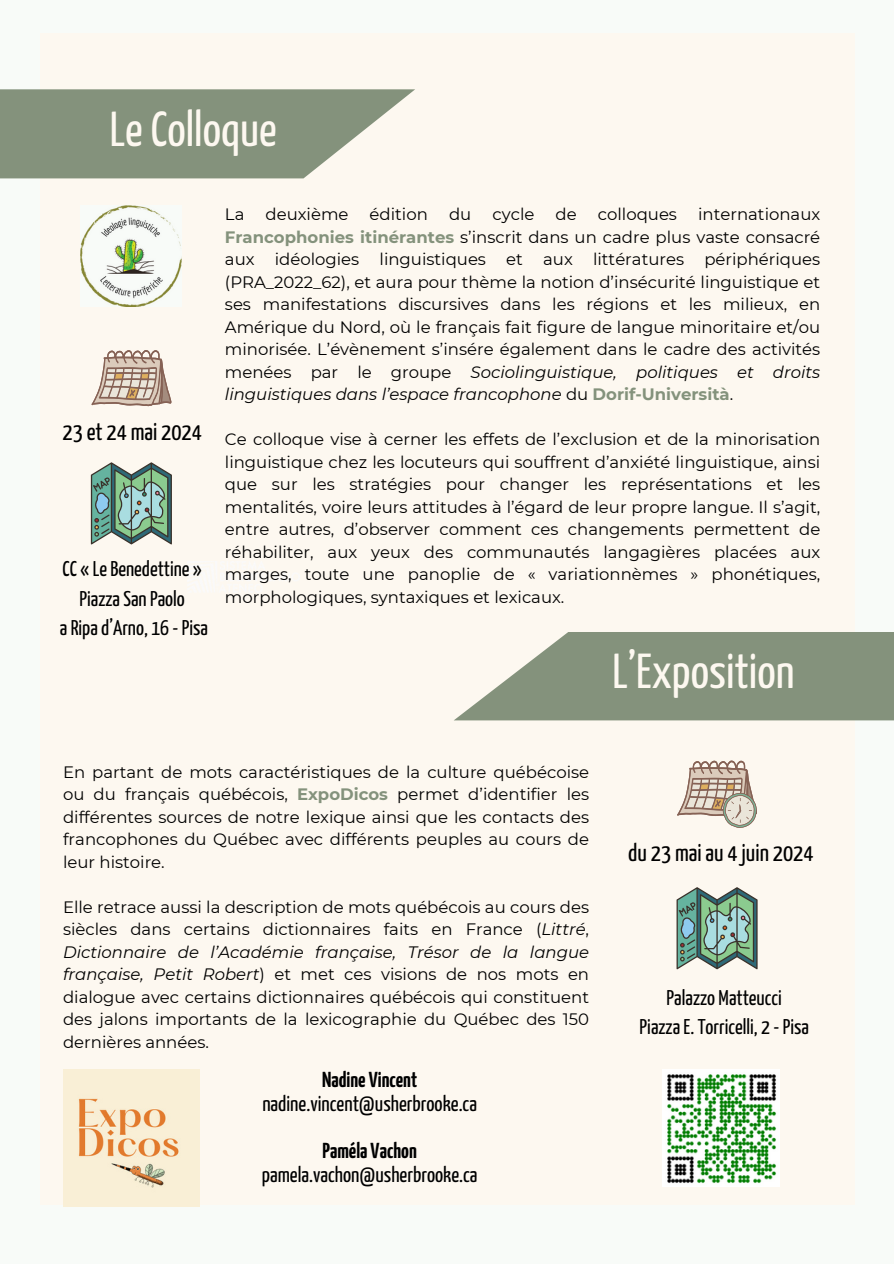
<style>
.page{position:relative;width:894px;height:1264px;background:#fff}
.page>*{position:absolute;margin:0;border:0;box-sizing:border-box;transform-origin:0 0}
.t1{font:48.9px "Yanone Kaffeesatz";color:#fdf8f0}
.t2{font:24.3px "Yanone Kaffeesatz";color:#000}
.t3{font:21.6px/23.7px "Yanone Kaffeesatz";color:#000;text-align:center}
.t4{font:21.3px/29.2px "Yanone Kaffeesatz";color:#000;text-align:center}
.t5{font:16.5px/22.5px "Montserrat";color:#000;text-align:justify}
.s1{font-weight:700;color:#84927c}
.s2{font-style:italic}
.s3{font-weight:700}
</style>
<div class="page">
<div style="left:0;top:0;width:893px;height:1263px;background:#f8fbf8"></div>
<div style="left:39px;top:34px;width:815px;height:1170px;background:#fdf8f0"></div>
<svg style="left:0;top:89px;width:415px;height:89px;background:#94a08b"></svg>
<svg style="left:454px;top:632px;width:439px;height:88px;background:#939f8b"></svg>
<svg style="left:677px;top:760px;width:80px;height:67px"></svg>
<img style="left:63px;top:1069px;width:136px;height:136px">
<img style="left:662px;top:1069px;width:117px;height:117px">
<img style="left:81px;top:205px;width:101px;height:101px">
<svg style="left:91px;top:350px;width:80px;height:56px"></svg>
<svg style="left:91px;top:462px;width:81px;height:82px;background:#7fa395"></svg>
<svg style="left:676px;top:887px;width:81px;height:82px;background:#80a496"></svg>
<h2 class="t1" style="left:110px;top:110px;width:168px">Le Colloque</h2>
<h2 class="t2" style="left:63px;top:422px;width:141px">23 et 24 mai 2024</h2>
<p class="t4" style="left:60px;top:556px;width:150px">CC « Le Benedettine »<br>Piazza San Paolo<br>a Ripa d’Arno, 16 - Pisa</p>
<p class="t5" style="left:225px;top:203px;width:596px;text-indent:473px">internationaux <span class="s1">Francophonies itinérantes</span> s’inscrit dans un cadre plus vaste consacré aux idéologies linguistiques et aux littératures périphériques (PRA_2022_62), et aura pour thème la notion d’insécurité linguistique et ses manifestations discursives dans les régions et les milieux, en Amérique du Nord, où le français fait figure de langue minoritaire et/ou minorisée. L’évènement s’insére également dans le cadre des activités menées par le groupe <span class="s2">Sociolinguistique, politiques et droits linguistiques dans l’espace francophone</span> du <span class="s1">Dorif-Università</span>.</p>
<p class="t5" style="left:225px;top:428px;width:596px">Ce colloque vise à cerner les effets de l’exclusion et de la minorisation linguistique chez les locuteurs qui souffrent d’anxiété linguistique, ainsi que sur les stratégies pour changer les représentations et les mentalités, voire leurs attitudes à l’égard de leur propre langue. Il s’agit, entre autres, d’observer comment ces changements permettent de réhabiliter, aux yeux des communautés langagières placées aux marges, toute une panoplie de « variationnèmes » phonétiques, morphologiques, syntaxiques et lexicaux.</p>
<p class="t5" style="left:225px;top:203px;width:21px">La</p>
<p class="t5" style="left:265px;top:203px;width:84px">deuxième</p>
<p class="t5" style="left:369px;top:203px;width:60px">édition</p>
<p class="t5" style="left:449px;top:203px;width:24px">du</p>
<p class="t5" style="left:492px;top:203px;width:43px">cycle</p>
<p class="t5" style="left:555px;top:203px;width:23px">de</p>
<p class="t5" style="left:597px;top:203px;width:81px">colloques</p>
<p class="t1" style="left:612px;top:652px;width:184px">L’Exposition</p>
<p class="t5" style="left:63px;top:760px;width:527px">En partant de mots caractéristiques de la culture québécoise ou du français québécois, <span class="s1">ExpoDicos</span> permet d’identifier les différentes sources de notre lexique ainsi que les contacts des francophones du Québec avec différents peuples au cours de leur histoire.</p>
<p class="t5" style="left:63px;top:895px;width:527px">Elle retrace aussi la description de mots québécois au cours des siècles dans certains dictionnaires faits en France (<span class="s2">Littré</span>, <span class="s2">Dictionnaire de l’Académie française, Trésor de la langue française, Petit Robert</span>) et met ces visions de nos mots en dialogue avec certains dictionnaires québécois qui constituent des jalons importants de la lexicographie du Québec des 150 dernières années.</p>
<h3 class="t3" style="left:262px;top:1069px;width:216px"><span class="s3">Nadine Vincent </span>nadine.vincent@usherbrooke.ca</h3>
<h3 class="t3" style="left:262px;top:1140px;width:217px"><span class="s3">Paméla Vachon </span>pamela.vachon@usherbrooke.ca</h3>
<p class="t2" style="left:628px;top:843px;width:187px">du 23 mai au 4 juin 2024</p>
<p class="t4" style="left:639px;top:984px;width:171px">Palazzo Matteucci<br>Piazza E. Torricelli, 2 - Pisa</p>
</div>
